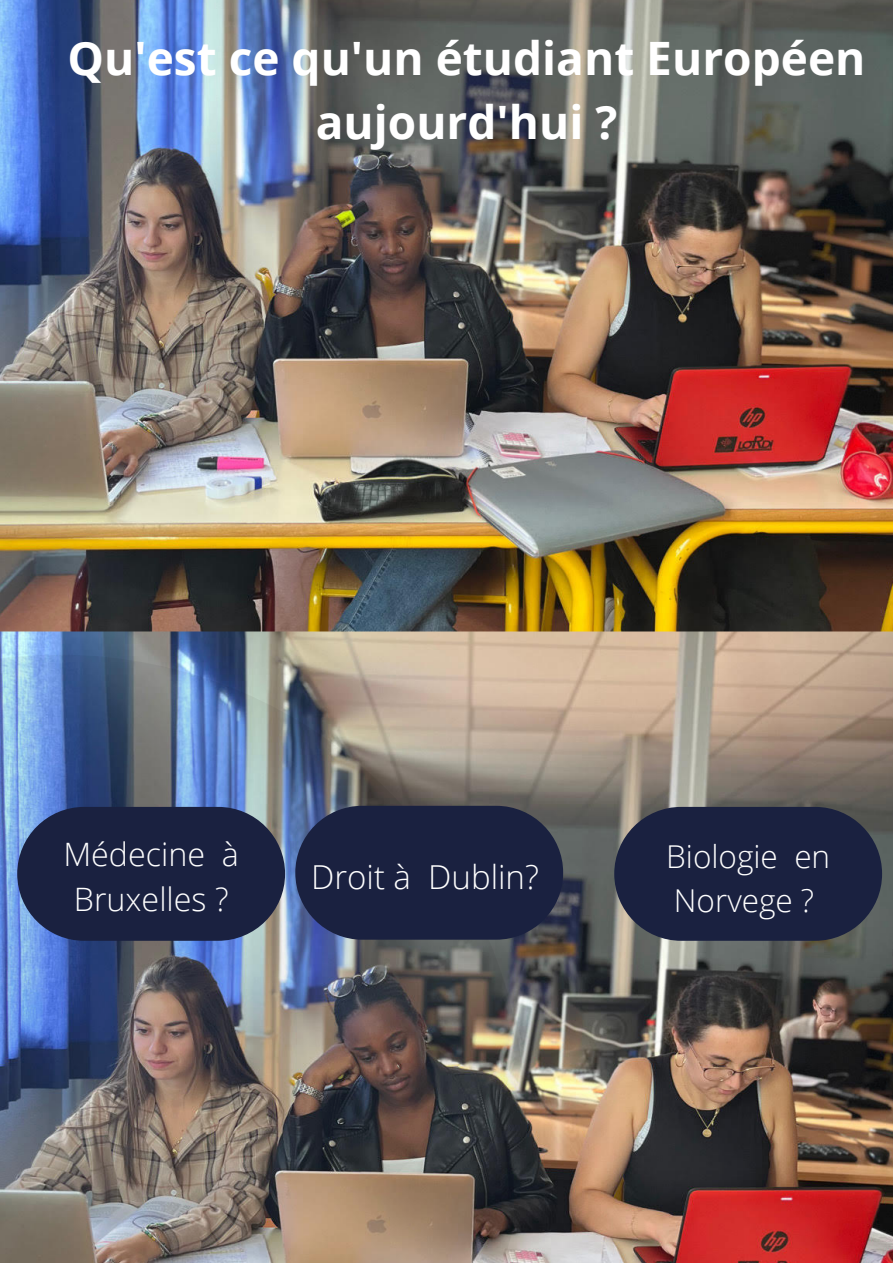
<style>
.page{position:relative;width:893px;height:1263px;background:#fff}
.page>*{position:absolute;margin:0;border:0;box-sizing:border-box;transform-origin:0 0}
.t1{font:700 46.05px/64.1px "Open Sans";color:#fff;text-align:center}
.t2{font:300 33px "Open Sans";color:#fff}
.t3{font:300 32.25px/45px "Open Sans";color:#fff;text-align:center}
.t4{font:300 31.5px/43.9px "Open Sans";color:#fff}
</style>
<div class="page">
<img style="left:0;top:0;width:893px;height:1263px">
<img style="left:0;top:655px;width:525px;height:608px">
<div style="left:614px;top:807px;width:268px;height:134px;background:#1a2140;border-radius:67px"></div>
<div style="left:295px;top:806px;width:268px;height:134px;background:#1a2140;border-radius:67px"></div>
<div style="left:17px;top:807px;width:268px;height:134px;background:#1a2140;border-radius:67px"></div>
<p class="t1" style="left:68px;top:25px;width:799px">Qu'est ce qu'un étudiant Européen aujourd'hui ?</p>
<p class="t3" style="left:63px;top:831px;width:177px">Médecine à<br>Bruxelles ?</p>
<p class="t2" style="left:311px;top:854px;width:229px">Droit à Dublin?</p>
<p class="t4" style="left:666px;top:834px;width:165px">Biologie en<br>Norvege ?</p>
</div>
